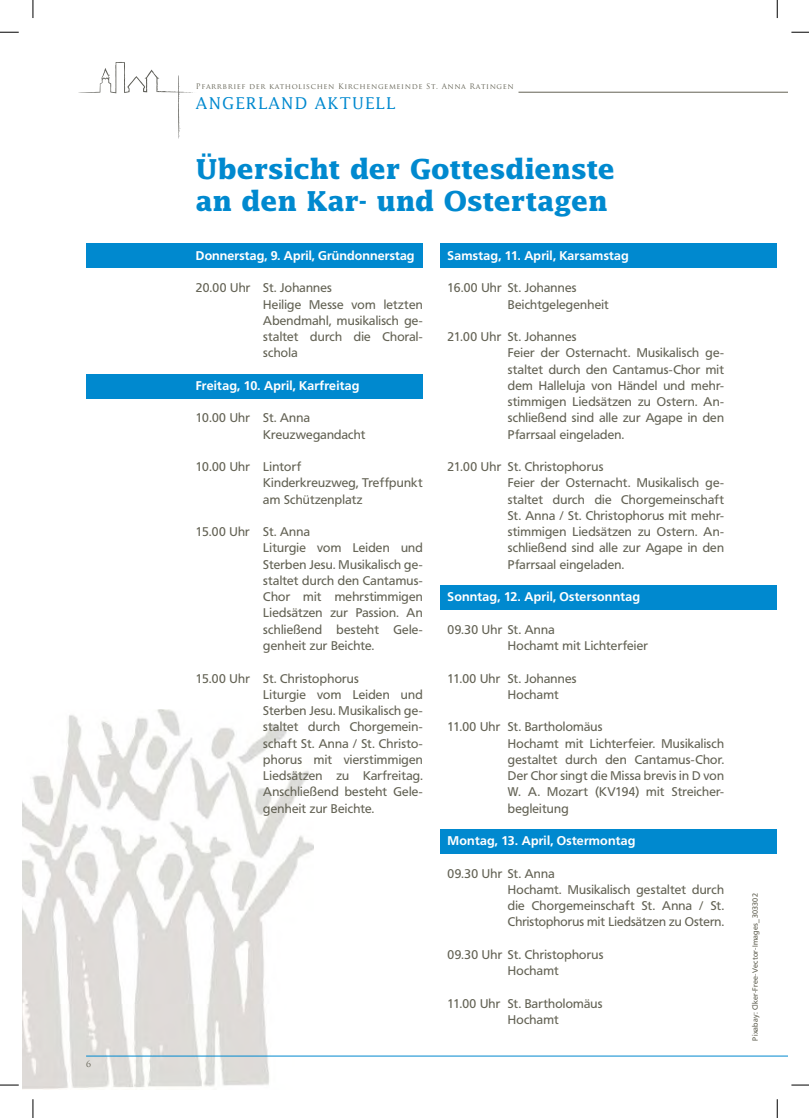
<style>
.page{position:relative;width:809px;height:1118px;background:#fff}
.page>*{position:absolute;margin:0;border:0;box-sizing:border-box;transform-origin:0 0}
.t1{font:700 27.5px/32.5px "Lucida Std";letter-spacing:-.02em;color:#0089cf}
.t2{font:16.25px "Lucida Std";letter-spacing:.07em;color:#0089cf}
.t3{font:12.5px/16.2px "Frutiger BQ";letter-spacing:.02em;color:#636254}
.t4{font:700 12.5px "Frutiger BQ";letter-spacing:.015em;color:#fff}
.t5{font:8.75px "Trajan Pro";color:#636254}
.t6{font:7.5px "Trajan Pro";letter-spacing:.08em;color:#636254}
.t7{font:7.5px "Frutiger BQ";letter-spacing:.03em;color:#636254}
</style>
<div class="page">
<svg style="left:78px;top:62px;width:115px;height:77px"></svg>
<img style="left:22px;top:709px;width:291px;height:380px">
<div style="left:440px;top:585px;width:337px;height:25px;background:#0089cf"></div>
<div style="left:440px;top:829px;width:337px;height:24px;background:#0089cf"></div>
<div style="left:440px;top:243px;width:337px;height:25px;background:#0089cf"></div>
<hr style="left:518px;top:92px;width:270px;height:1px;background:#636254">
<hr style="left:86px;top:1055px;width:702px;height:1px;background:#0089cf">
<div style="left:86px;top:243px;width:337px;height:25px;background:#0089cf"></div>
<div style="left:86px;top:374px;width:337px;height:25px;background:#0089cf"></div>
<svg style="left:0;top:31px;width:19px;height:2px"></svg>
<svg style="left:791px;top:31px;width:18px;height:2px"></svg>
<svg style="left:0;top:1084px;width:19px;height:1px"></svg>
<svg style="left:791px;top:1084px;width:18px;height:1px"></svg>
<svg style="left:32px;top:0;width:2px;height:18px"></svg>
<svg style="left:32px;top:1099px;width:2px;height:19px"></svg>
<svg style="left:776px;top:0;width:2px;height:18px"></svg>
<svg style="left:776px;top:1099px;width:2px;height:19px"></svg>
<p class="t5" style="left:86px;top:1058px;width:6px">6</p>
<p class="t6" style="left:196px;top:82px;width:319px">Pfarrbrief der katholischen Kirchengemeinde St. Anna Ratingen</p>
<h2 class="t2" style="left:196px;top:94px;width:201px">ANGERLAND AKTUELL</h2>
<h1 class="t1" style="left:196px;top:154px;width:421px">Übersicht der Gottesdienste an den Kar- und Ostertagen</h1>
<p class="t4" style="left:447px;top:250px;width:183px">Samstag, 11. April, Karsamstag</p>
<p class="t3" style="left:508px;top:281px;width:103px;text-indent:-60px">16.00 Uhr St. Johannes<br>Beichtgelegenheit</p>
<p class="t3" style="left:508px;top:329px;width:218px;text-indent:-60px">21.00 Uhr St. Johannes<br>Feier der Osternacht. Musikalisch ge&shy;staltet durch den Cantamus-Chor mit dem Halleluja von Händel und mehr&shy;stimmigen Liedsätzen zu Ostern. An&shy;schließend sind alle zur Agape in den<br>Pfarrsaal eingeladen.</p>
<p class="t3" style="left:508px;top:459px;width:218px;text-indent:-60px">21.00 Uhr St. Christophorus<br>Feier der Osternacht. Musikalisch ge&shy;staltet durch die Chorgemeinschaft St. Anna / St. Christophorus mit mehr&shy;stimmigen Liedsätzen zu Ostern. An&shy;schließend sind alle zur Agape in den Pfarrsaal eingeladen.</p>
<p class="t4" style="left:447px;top:591px;width:194px">Sonntag, 12. April, Ostersonntag</p>
<p class="t3" style="left:508px;top:622px;width:142px;text-indent:-60px">09.30 Uhr St. Anna<br>Hochamt mit Lichterfeier</p>
<p class="t3" style="left:508px;top:671px;width:70px;text-indent:-60px">11.00 Uhr St. Johannes<br>Hochamt</p>
<p class="t3" style="left:508px;top:719px;width:218px;text-indent:-60px">11.00 Uhr St. Bartholomäus<br>Hochamt mit Lichterfeier. Musikalisch gestaltet durch den Cantamus-Chor.<br>Der Chor singt die Missa brevis in D von<br>W. A. Mozart (KV194) mit Streicher&shy;begleitung</p>
<p class="t4" style="left:447px;top:835px;width:189px">Montag, 13. April, Ostermontag</p>
<p class="t3" style="left:508px;top:866px;width:218px;text-indent:-60px">09.30 Uhr St. Anna<br>Hochamt. Musikalisch gestaltet durch die Chorgemeinschaft St. Anna / St.<br>Christophorus mit Liedsätzen zu Ostern.</p>
<p class="t3" style="left:508px;top:947px;width:97px;text-indent:-60px">09.30 Uhr St. Christophorus<br>Hochamt</p>
<p class="t3" style="left:508px;top:996px;width:96px;text-indent:-60px">11.00 Uhr St. Bartholomäus<br>Hochamt</p>
<p class="t4" style="left:196px;top:250px;width:220px">Donnerstag, 9. April, Gründonnerstag</p>
<p class="t3" style="left:263px;top:281px;width:161px;text-indent:-67px">20.00 Uhr St. Johannes<br>Heilige Messe vom letzten<br>Abendmahl, musikalisch ge&shy;staltet durch die Choral&shy;schola</p>
<p class="t4" style="left:196px;top:380px;width:165px">Freitag, 10. April, Karfreitag</p>
<p class="t3" style="left:263px;top:411px;width:104px;text-indent:-67px">10.00 Uhr St. Anna<br>Kreuzwegandacht</p>
<p class="t3" style="left:263px;top:459px;width:161px;text-indent:-67px">10.00 Uhr Lintorf<br>Kinderkreuzweg, Treffpunkt am Schützenplatz</p>
<p class="t3" style="left:263px;top:524px;width:161px;text-indent:-67px">15.00 Uhr St. Anna<br>Liturgie vom Leiden und<br>Sterben Jesu. Musikalisch ge&shy;staltet durch den Cantamus-<br>Chor mit mehrstimmigen<br>Liedsätzen zur Passion. An schließend besteht Gele&shy;genheit zur Beichte.</p>
<p class="t3" style="left:263px;top:671px;width:161px;text-indent:-67px">15.00 Uhr St. Christophorus<br>Liturgie vom Leiden und<br>Sterben Jesu. Musikalisch ge&shy;staltet durch Chorgemein&shy;schaft St. Anna / St. Christo&shy;phorus mit vierstimmigen<br>Liedsätzen zu Karfreitag.<br>Anschließend besteht Gele&shy;genheit zur Beichte.</p>
<p class="t7" style="left:752px;top:1040px;width:149px;rotate:-90deg">Pixabay: Clker-Free-Vector-Images_303302</p>
</div>
